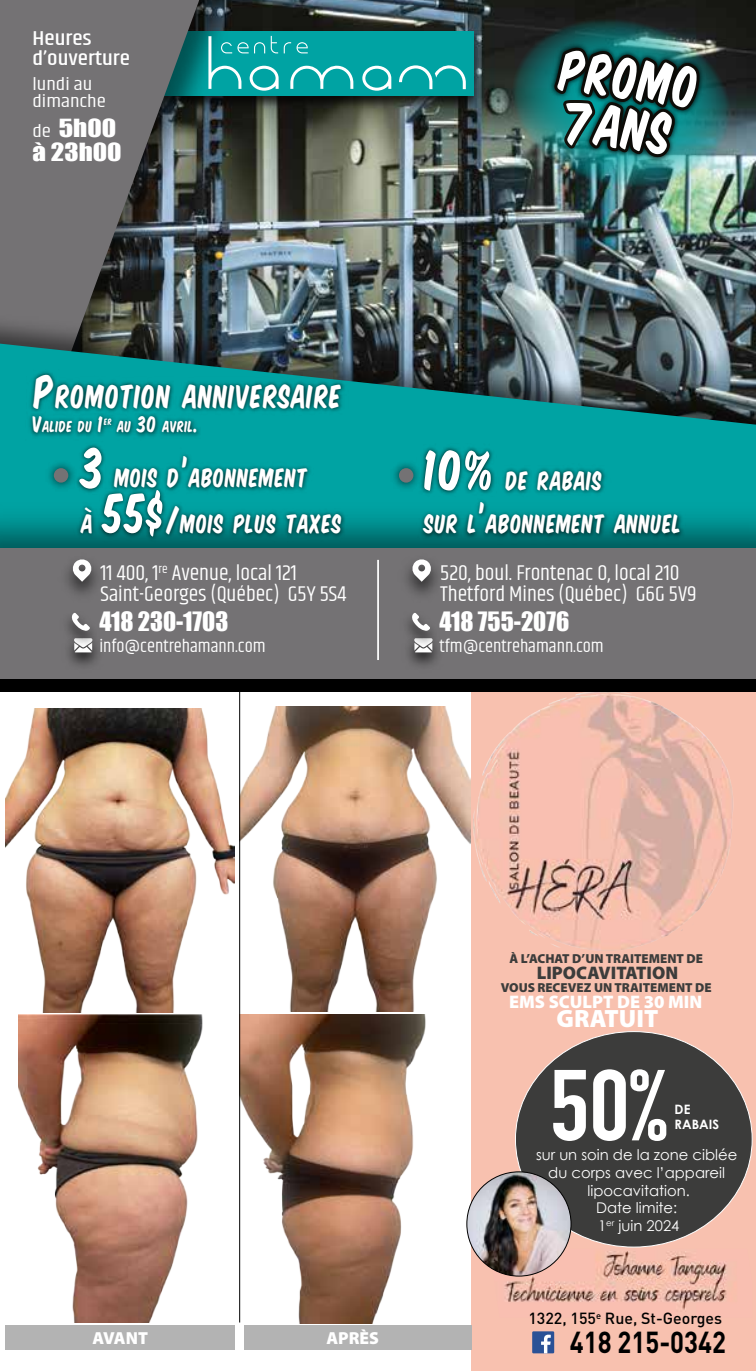
<style>
.page{position:relative;width:756px;height:1371px;background:#fff}
.page>*{position:absolute;margin:0;border:0;box-sizing:border-box;transform-origin:0 0}
.t1{font:700 98.88px "DIN Condensed";color:#fff;scale:1.09 1}
.t2{font:30.45px "Komika Title";letter-spacing:.025em;color:#fff}
.t3{font:700 29.93px "DIN Pro";color:#000;scale:.86 1}
.t4{font:900 25.03px "Myriad Pro";color:#fff}
.t5{font:24.5px "Impact";color:#fff}
.t6{font:24.32px/45.3px "Komika Title";letter-spacing:.025em;color:#fff}
.t7{font:22.93px/24.3px "Impact";color:#fff;scale:1.17 1}
.t8{font:21.88px/20.8px "Khand";color:#fff}
.t9{font:500 20.12px/20.1px "Khand";color:#fff;scale:1.17 1}
.t10{font:18.38px "Khand";color:#fff}
.t11{font:900 18.2px "Myriad Pro";color:#fff}
.t12{font:900 18.2px "Myriad Pro";color:#3c3c3b}
.t13{font:18.03px/17.5px "Khand";color:#fff;scale:1.17 1}
.t14{font:900 17.5px "Myriad Pro";color:#fff}
.t15{font:500 15.92px "DIN Pro";color:#000}
.t16{font:14.7px/17.7px "Century Gothic";color:#fff;text-align:center}
.t17{font:14.7px "Komika Title";letter-spacing:.025em;color:#fff}
.t18{font:900 13.12px "Myriad Pro";color:#3c3c3b}
.t19{font:700 12.95px/15.6px "Century Gothic";color:#fff}
.t20{font:8.58px "Komika Title";color:#fff}
.s1{font-family:"Khand";font-size:18.03px}
.s2{font-size:43.57px}
.s3{font-size:20.82px}
.s4{font-size:52.32px}
.s5{font-size:34.82px}
</style>
<div class="page">
<img style="left:18px;top:1014px;width:227px;height:318px">
<img style="left:6px;top:708px;width:229px;height:304px">
<img style="left:240px;top:707px;width:220px;height:307px">
<img style="left:240px;top:1014px;width:232px;height:309px">
<div style="left:6px;top:1325px;width:229px;height:24px;background:#b3b3b3"></div>
<div style="left:472px;top:684px;width:284px;height:686px;background:#f8c1af"></div>
<img style="left:504px;top:1251px;width:223px;height:59px">
<img style="left:460px;top:692px;width:274px;height:271px">
<div style="left:515px;top:1031px;width:237px;height:215px;background:#3c3c3b;border-radius:50%"></div>
<img style="left:467px;top:1171px;width:104px;height:104px">
<div style="left:532px;top:1331px;width:22px;height:22px;background:#2a5196"></div>
<svg style="left:541px;top:1334px;width:10px;height:19px"></svg>
<div style="left:245px;top:1325px;width:227px;height:24px;background:#b3b3b3"></div>
<hr style="left:239px;top:684px;width:1px;height:638px;background:#000">
<img style="left:266px;top:0;width:490px;height:305px">
<img style="left:266px;top:24px;width:222px;height:92px">
<div style="left:0;top:31px;width:474px;height:64px;background:#00a3a3"></div>
<img style="left:199px;top:0;width:67px;height:305px">
<svg style="left:0;top:0;width:199px;height:305px;background:#646769"></svg>
<img style="left:0;top:305px;width:756px;height:38px">
<svg style="left:0;top:343px;width:756px;height:148px;background:#237678"></svg>
<svg style="left:399px;top:65px;width:67px;height:24px"></svg>
<svg style="left:208px;top:36px;width:145px;height:55px"></svg>
<svg style="left:362px;top:66px;width:29px;height:25px"></svg>
<img style="left:26px;top:362px;width:323px;height:65px">
<img style="left:26px;top:400px;width:180px;height:45px">
<img style="left:512px;top:18px;width:220px;height:170px">
<img style="left:0;top:491px;width:756px;height:57px">
<div style="left:0;top:548px;width:756px;height:137px;background:#747274"></div>
<img style="left:64px;top:618px;width:37px;height:35px">
<svg style="left:72px;top:613px;width:18px;height:18px"></svg>
<img style="left:67px;top:566px;width:30px;height:29px">
<svg style="left:72px;top:559px;width:20px;height:22px"></svg>
<img style="left:404px;top:618px;width:37px;height:35px">
<svg style="left:412px;top:613px;width:18px;height:18px"></svg>
<img style="left:407px;top:566px;width:30px;height:29px">
<svg style="left:412px;top:559px;width:20px;height:22px"></svg>
<hr style="left:377px;top:560px;width:2px;height:100px;background:#fff">
<img style="left:72px;top:434px;width:278px;height:114px">
<img style="left:416px;top:437px;width:273px;height:111px">
<img style="left:41px;top:455px;width:40px;height:40px">
<div style="left:54px;top:468px;width:14px;height:14px;background:#747274;border-radius:50%"></div>
<img style="left:387px;top:455px;width:39px;height:40px">
<div style="left:399px;top:468px;width:14px;height:14px;background:#747274;border-radius:50%"></div>
<div style="left:0;top:679px;width:756px;height:13px;background:#000"></div>
<p class="t9" style="left:33px;top:30px;width:85px">Heures d’ouverture</p>
<p class="t13" style="left:33px;top:76px;width:64px">lundi au dimanche</p>
<p class="t7" style="left:33px;top:115px;width:78px"><span class="s1">de</span> 5h00 à 23h00</p>
<h2 class="t2" style="left:34px;top:373px;width:309px"><span class="s2">P</span>ROMOTION ANNIVERSAIRE</h2>
<p class="t17" style="left:33px;top:416px;width:73px"><span class="s3">V</span>ALIDE DU <span class="s3">1</span></p>
<p class="t20" style="left:104px;top:416px;width:9px">ER</p>
<p class="t17" style="left:118px;top:416px;width:82px">AU <span class="s3">30</span> AVRIL<span class="s3">.</span></p>
<p class="t6" style="left:82px;top:454px;width:262px"><span class="s4">3</span> MOIS D<span class="s5">’</span>ABONNEMENT<br>À <span class="s4">55$</span><span class="s5">/</span>MOIS PLUS TAXES</p>
<p class="t6" style="left:425px;top:457px;width:258px;line-height:43.6px"><span class="s4">10%</span> DE RABAIS<br>SUR L<span class="s5">’</span>ABONNEMENT ANNUEL</p>
<p class="t8" style="left:101px;top:563px;width:247px">11 400, 1<sup>re</sup> Avenue, local 121<br>Saint-Georges (Québec) G5Y 5S4</p>
<p class="t8" style="left:440px;top:563px;width:258px">520, boul. Frontenac O, local 210<br>Thetford Mines (Québec) G6G 5V9</p>
<p class="t5" style="left:99px;top:602px;width:130px">418 230-1703</p>
<p class="t10" style="left:99px;top:635px;width:168px">info@centrehamann.com</p>
<p class="t5" style="left:440px;top:602px;width:131px">418 755-2076</p>
<p class="t10" style="left:440px;top:635px;width:166px">tfm@centrehamann.com</p>
<p class="t18" style="left:509px;top:951px;width:195px">À L’ACHAT D’UN TRAITEMENT DE</p>
<p class="t12" style="left:537px;top:962px;width:143px">LIPOCAVITATION</p>
<p class="t18" style="left:501px;top:979px;width:213px">VOUS RECEVEZ UN TRAITEMENT DE</p>
<p class="t11" style="left:509px;top:991px;width:195px">EMS SCULPT DE 30 MIN</p>
<p class="t4" style="left:557px;top:1004px;width:103px">GRATUIT</p>
<p class="t14" style="left:92px;top:1327px;width:57px">AVANT</p>
<p class="t14" style="left:326px;top:1327px;width:54px">APRÈS</p>
<h1 class="t1" style="left:550px;top:1039px;width:109px">50%</h1>
<p class="t16" style="left:536px;top:1145px;width:203px">sur un soin de la zone ciblée du corps avec l’appareil lipocavitation.<br>Date limite:<br>1<sup>er</sup> juin 2024</p>
<p class="t19" style="left:675px;top:1100px;width:46px">DE<br>RABAIS</p>
<p class="t15" style="left:528px;top:1305px;width:195px">1322, 155<sup>e</sup> Rue, St-Georges</p>
<h3 class="t3" style="left:570px;top:1316px;width:183px">418 215-0342</h3>
</div>
